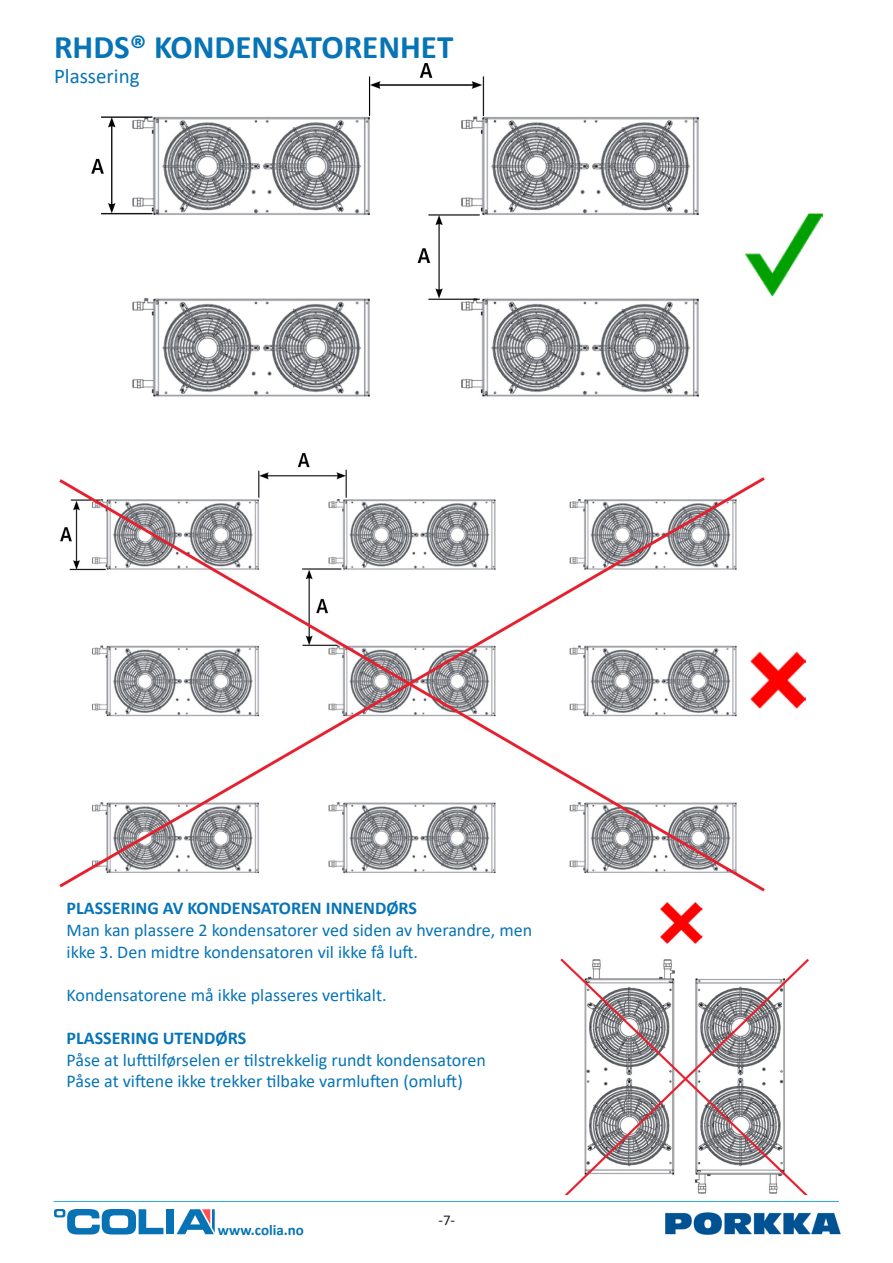
<style>
.page{position:relative;width:893px;height:1263px;background:#fff}
.page>*{position:absolute;margin:0;border:0;box-sizing:border-box;transform-origin:0 0}
.t1{font:700 33px "Calibri";color:#0674b6}
.t2{font:21px "Calibri";color:#0674b6}
.t3{font:18px/21.6px "Calibri";color:#0674b6}
.t4{font:700 18px "Calibri";color:#0674b6}
.t5{font:700 15px "Calibri";color:#0674b6}
.t6{font:15px "Calibri";color:#231f20}
</style>
<div class="page">
<hr style="left:54px;top:1201px;width:785px;height:1px;background:#29abe2">
<svg style="left:54px;top:1209px;width:109px;height:25px"></svg>
<div style="left:166px;top:1209px;width:8px;height:25px;background:#0773b5"></div>
<svg style="left:177px;top:1209px;width:38px;height:25px"></svg>
<img style="left:666px;top:1212px;width:175px;height:22px">
<img style="left:59px;top:63px;width:765px;height:1132px">
<p class="t1" style="left:54px;top:23px;width:401px">RHDS® KONDENSATORENHET</p>
<p class="t2" style="left:54px;top:61px;width:87px">Plassering</p>
<p class="t4" style="left:67px;top:896px;width:352px">PLASSERING AV KONDENSATOREN INNENDØRS</p>
<p class="t3" style="left:67px;top:919px;width:467px">Man kan plassere 2 kondensatorer ved siden av hverandre, men ikke 3. Den midtre kondensatoren vil ikke få luft.</p>
<p class="t3" style="left:67px;top:983px;width:321px">Kondensatorene må ikke plasseres vertikalt.</p>
<p class="t4" style="left:67px;top:1025px;width:181px">PLASSERING UTENDØRS</p>
<p class="t3" style="left:67px;top:1048px;width:421px">Påse at lufttilførselen er tilstrekkelig rundt kondensatoren</p>
<p class="t3" style="left:67px;top:1070px;width:398px">Påse at viftene ikke trekker tilbake varmluften (omluft)</p>
<p class="t5" style="left:218px;top:1219px;width:88px">www.colia.no</p>
<p class="t6" style="left:438px;top:1209px;width:18px">-7-</p>
</div>
